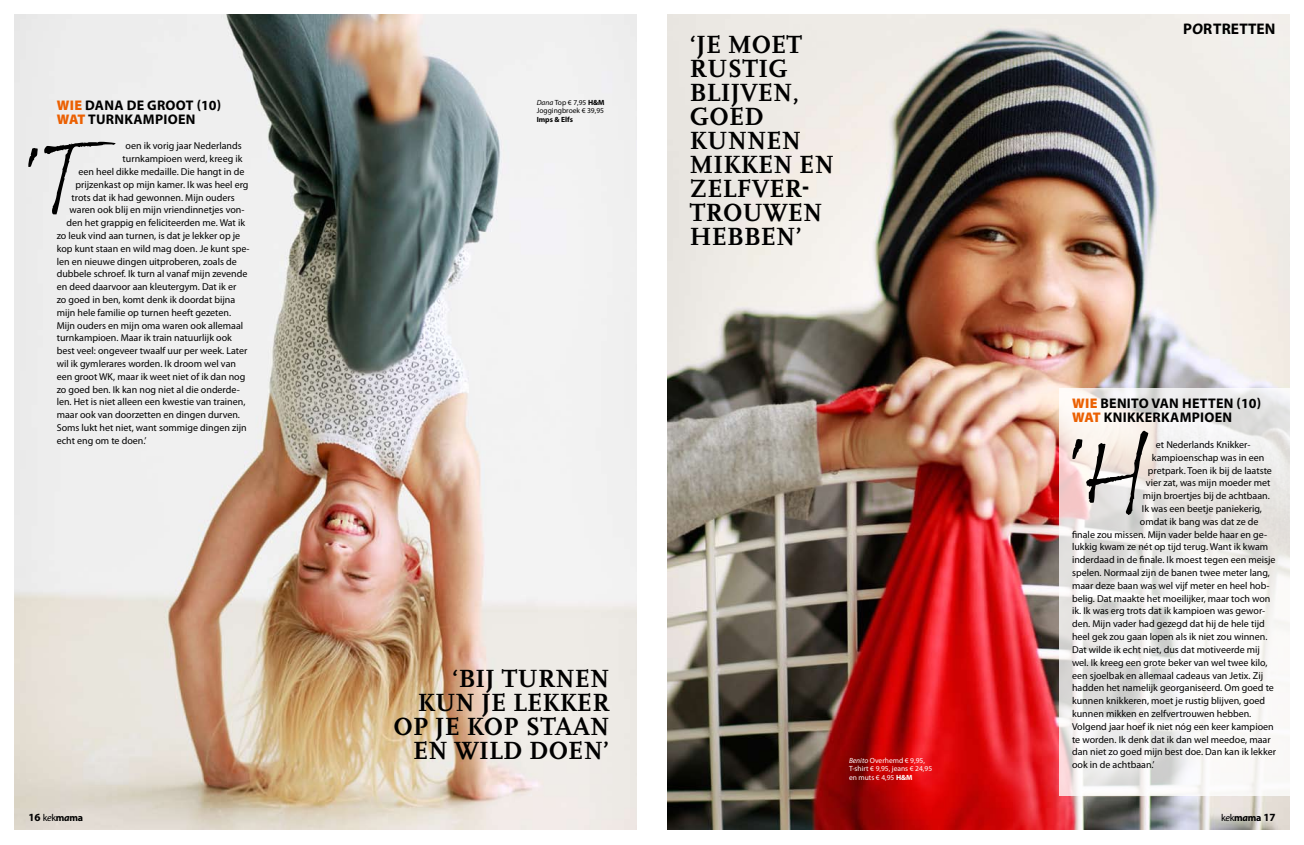
<style>
.page{position:relative;width:1304px;height:845px;background:#fff}
.page>*{position:absolute;margin:0;border:0;box-sizing:border-box;transform-origin:0 0}
.t1{font:700 26px/24px "Scala OT";letter-spacing:.055em;color:#000}
.t2{font:700 26px/24px "Scala OT";letter-spacing:.105em;color:#000;text-align:right}
.t3{font:700 15.4px "Myriad Pro";letter-spacing:.015em;color:#000}
.t4{font:700 14px/14px "Myriad Pro";letter-spacing:.02em;color:#000}
.t5{font:10px "Myriad Pro";color:#000}
.t6{font:700 10px "Myriad Pro";color:#000}
.t7{font:7.5px/8.5px "Myriad Pro";color:#fff}
.t8{font:7.5px/8.5px "Myriad Pro";color:#000}
.t9{font:700 7.5px "Myriad Pro";color:#000}
.s1{font-weight:900;color:#eb6002}
.s2{font-style:italic}
.s3{font-weight:700}
.s4{font-size:11px}
.s5{font-weight:400}
.s6{font-weight:400;font-style:italic}
</style>
<div class="page">
<img style="left:14px;top:14px;width:623px;height:816px">
<img style="left:668px;top:14px;width:622px;height:816px">
<svg style="left:28px;top:142px;width:88px;height:72px"></svg>
<svg style="left:1059px;top:388px;width:231px;height:408px"></svg>
<svg style="left:1072px;top:431px;width:76px;height:84px"></svg>
<h3 class="t4" style="left:57px;top:98px;width:166px"><span class="s1">WIE</span> DANA DE GROOT (10)<br><span class="s1">WAT</span> TURNKAMPIOEN</h3>
<p class="t5" style="left:126px;top:141px;width:118px">oen ik vorig jaar Nederlands</p>
<p class="t5" style="left:123px;top:153px;width:121px">turnkampioen werd, kreeg ik</p>
<p class="t5" style="left:79px;top:166px;width:168px">een heel dikke medaille. Die hangt in de</p>
<p class="t5" style="left:76px;top:179px;width:175px">prijzenkast op mijn kamer. Ik was heel erg</p>
<p class="t5" style="left:72px;top:192px;width:165px">trots dat ik had gewonnen. Mijn ouders</p>
<p class="t5" style="left:70px;top:205px;width:176px">waren ook blij en mijn vriendinnetjes von-</p>
<p class="t5" style="left:67px;top:217px;width:180px">den het grappig en feliciteerden me. Wat ik</p>
<p class="t5" style="left:57px;top:230px;width:185px">zo leuk vind aan turnen, is dat je lekker op je</p>
<p class="t5" style="left:57px;top:243px;width:195px">kop kunt staan en wild mag doen. Je kunt spe-</p>
<p class="t5" style="left:57px;top:256px;width:182px">len en nieuwe dingen uitproberen, zoals de</p>
<p class="t5" style="left:57px;top:269px;width:192px">dubbele schroef. Ik turn al vanaf mijn zevende</p>
<p class="t5" style="left:57px;top:281px;width:181px">en deed daarvoor aan kleutergym. Dat ik er</p>
<p class="t5" style="left:57px;top:294px;width:180px">zo goed in ben, komt denk ik doordat bijna</p>
<p class="t5" style="left:57px;top:307px;width:176px">mijn hele familie op turnen heeft gezeten.</p>
<p class="t5" style="left:57px;top:320px;width:188px">Mijn ouders en mijn oma waren ook allemaal</p>
<p class="t5" style="left:57px;top:333px;width:177px">turnkampioen. Maar ik train natuurlijk ook</p>
<p class="t5" style="left:57px;top:345px;width:192px">best veel: ongeveer twaalf uur per week. Later</p>
<p class="t5" style="left:57px;top:358px;width:181px">wil ik gymlerares worden. Ik droom wel van</p>
<p class="t5" style="left:57px;top:371px;width:190px">een groot WK, maar ik weet niet of ik dan nog</p>
<p class="t5" style="left:57px;top:384px;width:185px">zo goed ben. Ik kan nog niet al die onderde-</p>
<p class="t5" style="left:57px;top:397px;width:190px">len. Het is niet alleen een kwestie van trainen,</p>
<p class="t5" style="left:57px;top:409px;width:185px">maar ook van doorzetten en dingen durven.</p>
<p class="t5" style="left:57px;top:422px;width:191px">Soms lukt het niet, want sommige dingen zijn</p>
<p class="t5" style="left:57px;top:435px;width:91px">echt eng om te doen.’</p>
<p class="t8" style="left:537px;top:98px;width:69px"><span class="s2">Dana</span> Top € 7,95 <span class="s3">H&amp;M<br></span>Joggingbroek € 39,95</p>
<p class="t9" style="left:537px;top:115px;width:38px">IMPS &amp; ELFS</p>
<h1 class="t1" style="left:690px;top:33px;width:146px">‘JE MOET<br>RUSTIG<br>BLIJVEN,<br>GOED<br>KUNNEN<br>MIKKEN EN<br>ZELFVER-<br>TROUWEN<br>HEBBEN’</h1>
<h1 class="t2" style="left:393px;top:667px;width:218px">‘BIJ TURNEN<br>KUN JE LEKKER<br>OP JE KOP STAAN<br>EN WILD DOEN’</h1>
<p class="t7" style="left:849px;top:756px;width:85px"><span class="s2">Benito</span> Overhemd € 9,95,<br>T-shirt € 9,95, jeans € 24,95 en muts € 4,95 <span class="s3">H&amp;M</span></p>
<h2 class="t3" style="left:1183px;top:20px;width:94px">P<span class="s2">o</span>RTRETTEN</h2>
<h3 class="t4" style="left:1072px;top:397px;width:190px"><span class="s1">WIE</span> BENITO VAN HETTEN (10)<br><span class="s1">WAT</span> KNIKKERKAMPIOEN</h3>
<p class="t5" style="left:1156px;top:439px;width:96px">et Nederlands Knikker-</p>
<p class="t5" style="left:1152px;top:452px;width:114px">kampioenschap was in een</p>
<p class="t5" style="left:1148px;top:465px;width:126px">pretpark. Toen ik bij de laatste</p>
<p class="t5" style="left:1146px;top:477px;width:126px">vier zat, was mijn moeder met</p>
<p class="t5" style="left:1143px;top:490px;width:128px">mijn broertjes bij de achtbaan.</p>
<p class="t5" style="left:1142px;top:503px;width:122px">Ik was een beetje paniekerig,</p>
<p class="t5" style="left:1140px;top:516px;width:120px">omdat ik bang was dat ze de</p>
<p class="t5" style="left:1072px;top:529px;width:197px">finale zou missen. Mijn vader belde haar en ge-</p>
<p class="t5" style="left:1072px;top:541px;width:198px">lukkig kwam ze nét op tijd terug. Want ik kwam</p>
<p class="t5" style="left:1072px;top:554px;width:205px">inderdaad in de finale. Ik moest tegen een meisje</p>
<p class="t5" style="left:1072px;top:567px;width:199px">spelen. Normaal zijn de banen twee meter lang,</p>
<p class="t5" style="left:1072px;top:580px;width:199px">maar deze baan was wel vijf meter en heel hob-</p>
<p class="t5" style="left:1072px;top:593px;width:200px">belig. Dat maakte het moeilijker, maar toch won</p>
<p class="t5" style="left:1072px;top:605px;width:195px">ik. Ik was erg trots dat ik kampioen was gewor-</p>
<p class="t5" style="left:1072px;top:618px;width:194px">den. Mijn vader had gezegd dat hij de hele tijd</p>
<p class="t5" style="left:1072px;top:631px;width:197px">heel gek zou gaan lopen als ik niet zou winnen.</p>
<p class="t5" style="left:1072px;top:644px;width:190px">Dat wilde ik echt niet, dus dat motiveerde mij</p>
<p class="t5" style="left:1072px;top:657px;width:197px">wel. Ik kreeg een grote beker van wel twee kilo,</p>
<p class="t5" style="left:1072px;top:669px;width:193px">een sjoelbak en allemaal cadeaus van Jetix. Zij</p>
<p class="t5" style="left:1072px;top:682px;width:203px">hadden het namelijk georganiseerd. Om goed te</p>
<p class="t5" style="left:1072px;top:695px;width:195px">kunnen knikkeren, moet je rustig blijven, goed</p>
<p class="t5" style="left:1072px;top:708px;width:181px">kunnen mikken en zelfvertrouwen hebben.</p>
<p class="t5" style="left:1072px;top:721px;width:203px">Volgend jaar hoef ik niet nóg een keer kampioen</p>
<p class="t5" style="left:1072px;top:733px;width:200px">te worden. Ik denk dat ik dan wel meedoe, maar</p>
<p class="t5" style="left:1072px;top:746px;width:206px">dan niet zo goed mijn best doe. Dan kan ik lekker</p>
<p class="t5" style="left:1072px;top:759px;width:84px">ook in de achtbaan.’</p>
<p class="t6" style="left:28px;top:812px;width:56px"><span class="s4">16</span> <span class="s5">k</span><span class="s6">e</span><span class="s5">k</span>M<span class="s2">a</span>MA</p>
<p class="t6" style="left:1221px;top:812px;width:56px"><span class="s5">k</span><span class="s6">e</span><span class="s5">k</span>M<span class="s2">a</span>MA <span class="s4">17</span></p>
</div>
